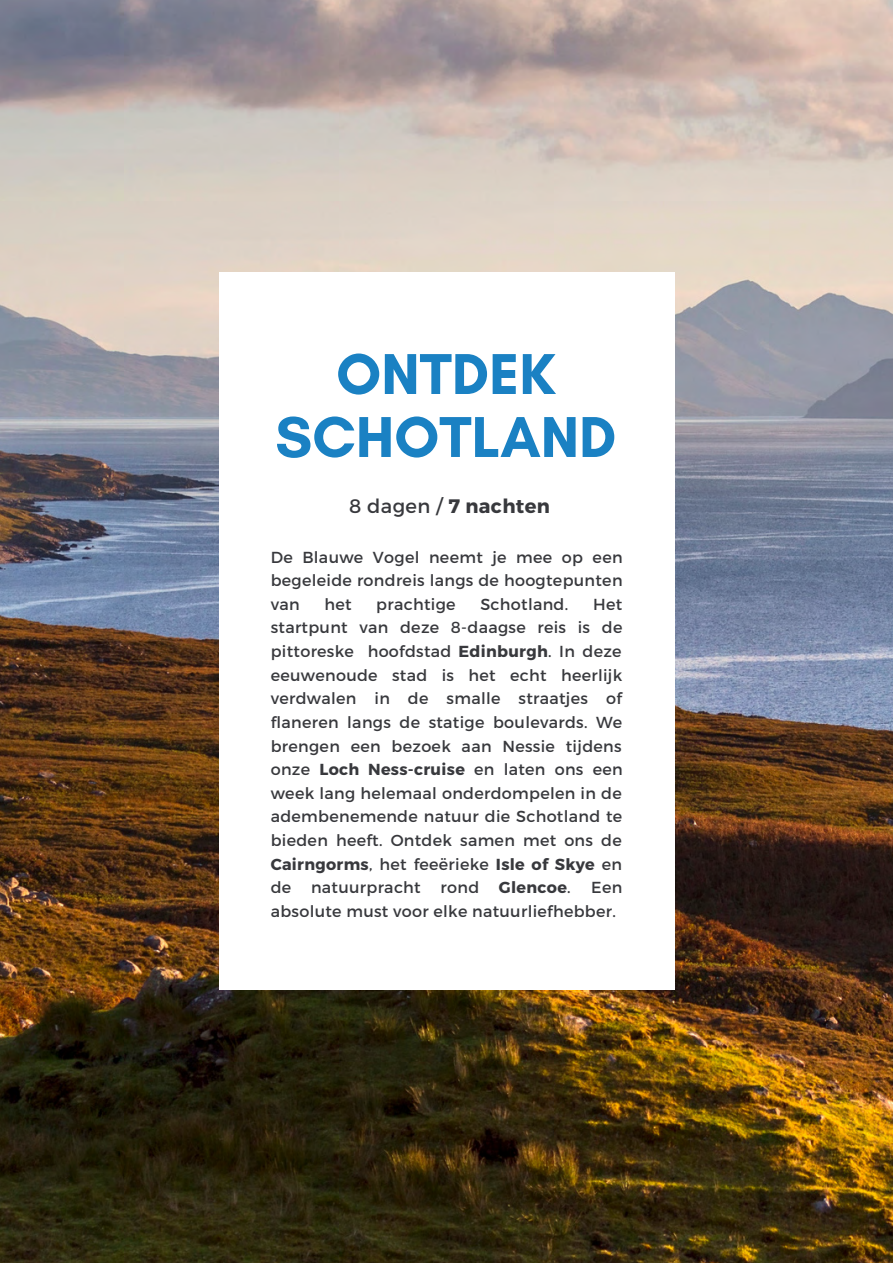
<style>
.page{position:relative;width:893px;height:1264px;background:#fff}
.page>*{position:absolute;margin:0;border:0;box-sizing:border-box;transform-origin:0 0}
.t1{font:700 58.65px/63px "Glacial Indifference";color:#1a81c3;text-align:center}
.t2{font:700 19.5px "Montserrat";letter-spacing:.02em;color:#38393d}
.t3{font:15.9px/23.5px "Montserrat";letter-spacing:.02em;color:#38393d;text-align:justify}
.s1{font-weight:400}
.s2{font-weight:700}
</style>
<div class="page">
<img style="left:0;top:0;width:892px;height:1262px">
<div style="left:219px;top:272px;width:455px;height:717px;background:#fff"></div>
<h1 class="t1" style="left:275px;top:342px;width:342px">ONTDEK<br>SCHOTLAND</h1>
<p class="t2" style="left:349px;top:493px;width:202px"><span class="s1">8 dagen /</span> 7 nachten</p>
<p class="t3" style="left:271px;top:544px;width:353px">De Blauwe Vogel neemt je mee op een begeleide rondreis langs de hoogtepunten van</p>
<p class="t3" style="left:324px;top:591px;width:29px">het</p>
<p class="t3" style="left:376px;top:591px;width:81px">prachtige</p>
<p class="t3" style="left:480px;top:591px;width:89px">Schotland.</p>
<p class="t3" style="left:271px;top:591px;width:353px;text-indent:322px">Het startpunt van deze 8-daagse reis is de pittoreske hoofdstad <span class="s2">Edinburgh</span>. In deze eeuwenoude stad is het echt heerlijk verdwalen in de smalle straatjes of flaneren langs de statige boulevards. We brengen een bezoek aan Nessie tijdens onze <span class="s2">Loch Ness-cruise</span> en laten ons een week lang helemaal onderdompelen in de adembenemende natuur die Schotland te bieden heeft. Ontdek samen met ons de <span class="s2">Cairngorms</span>, het feeërieke <span class="s2">Isle of Skye</span> en de natuurpracht rond <span class="s2">Glencoe</span>.</p>
<p class="t3" style="left:271px;top:875px;width:353px;text-indent:320px">Een absolute must voor elke natuurliefhebber.</p>
</div>
